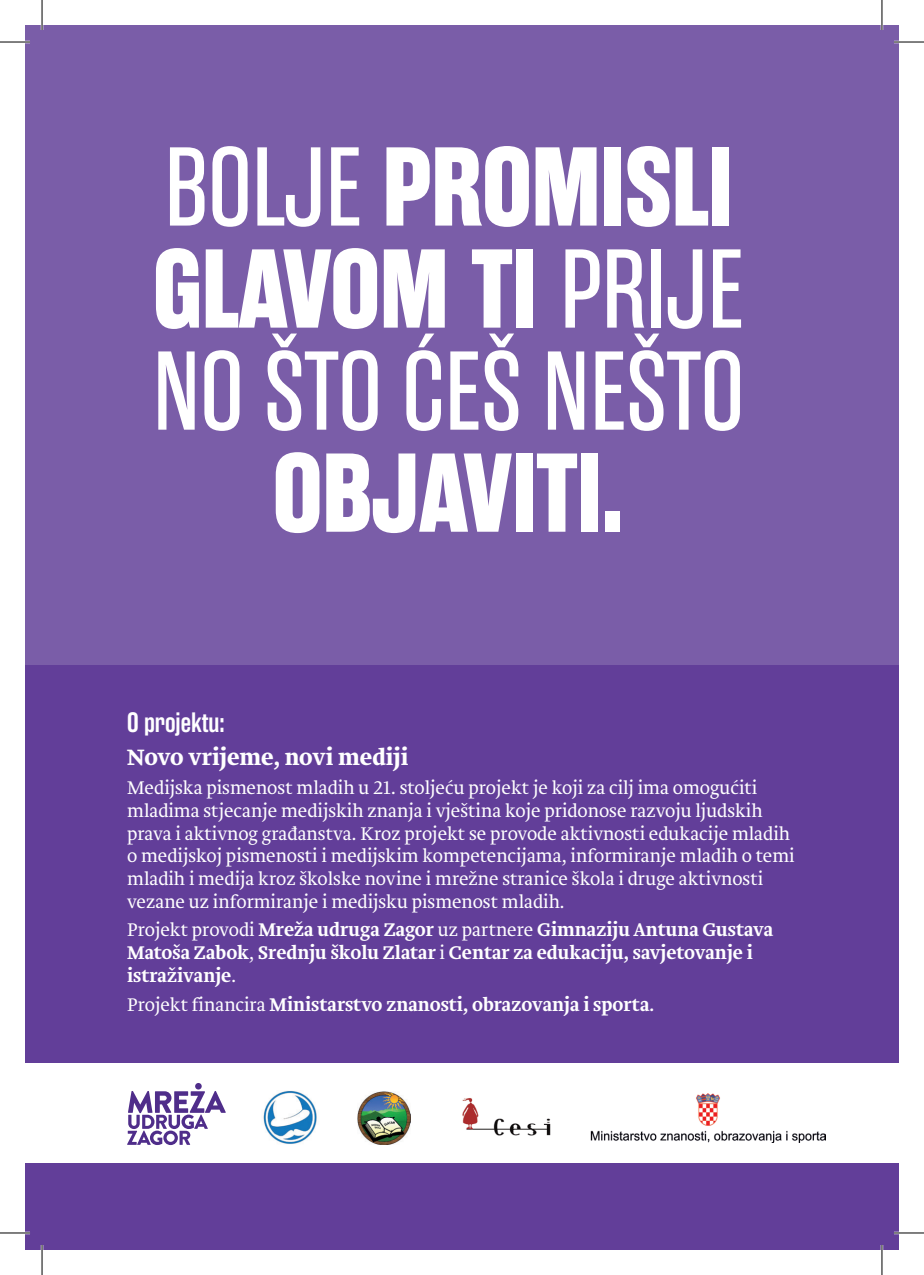
<style>
.page{position:relative;width:924px;height:1275px;background:#fff}
.page>*{position:absolute;margin:0;border:0;box-sizing:border-box;transform-origin:0 0}
.t1{font:111.8px/102px "Rama Gothic E";color:#fff;text-align:justify}
.t2{font:700 111.8px "Rama Gothic E";color:#fff}
.t3{font:600 28px "Rama Gothic E";color:#fff}
.t4{font:700 23px "Brioni Pro";color:#fff}
.t5{font:300 19px/22.8px "Brioni Pro";color:#fff}
.t6{font:500 19px/22.8px "Brioni Pro";color:#fff}
.s1{font-weight:700}
.s2{font-weight:300}
.s3{font-weight:400}
</style>
<div class="page">
<div style="left:25px;top:25px;width:873px;height:1225px;background:#7a5da8"></div>
<div style="left:25px;top:666px;width:873px;height:584px;background:#623e99"></div>
<div style="left:25px;top:1062px;width:873px;height:100px;background:#fff"></div>
<img style="left:462px;top:1098px;width:89px;height:38px">
<img style="left:263px;top:1091px;width:54px;height:53px">
<img style="left:357px;top:1091px;width:53px;height:53px">
<img style="left:590px;top:1093px;width:235px;height:49px">
<div style="left:195px;top:1083px;width:7px;height:6px;background:#4f2d8a;border-radius:50%"></div>
<svg style="left:127px;top:1091px;width:99px;height:54px"></svg>
<hr style="left:0;top:41px;width:30px;height:2px;background:#fff">
<hr style="left:893px;top:41px;width:30px;height:2px;background:#fff">
<hr style="left:0;top:1231px;width:30px;height:3px;background:#fff">
<hr style="left:893px;top:1231px;width:30px;height:3px;background:#fff">
<hr style="left:41px;top:0;width:2px;height:30px;background:#fff">
<hr style="left:41px;top:1245px;width:2px;height:30px;background:#fff">
<hr style="left:880px;top:0;width:2px;height:30px;background:#fff">
<hr style="left:880px;top:1245px;width:2px;height:30px;background:#fff">
<hr style="left:0;top:42px;width:30px;height:1px;background:#000">
<hr style="left:893px;top:42px;width:30px;height:1px;background:#000">
<hr style="left:0;top:1232px;width:30px;height:1px;background:#000">
<hr style="left:893px;top:1232px;width:30px;height:1px;background:#000">
<hr style="left:42px;top:0;width:1px;height:30px;background:#000">
<hr style="left:42px;top:1245px;width:1px;height:30px;background:#000">
<hr style="left:881px;top:0;width:1px;height:30px;background:#000">
<hr style="left:881px;top:1245px;width:1px;height:30px;background:#000">
<h1 class="t1" style="left:153px;top:138px;width:592px">BOLJE <span class="s1">PROMISLI GLAVOM TI</span> PRIJE NO ŠTO ĆEŠ NEŠTO</h1>
<h1 class="t2" style="left:273px;top:430px;width:352px">OBJAVITI.</h1>
<h2 class="t3" style="left:127px;top:707px;width:99px">O projektu:</h2>
<p class="t4" style="left:127px;top:742px;width:282px">Novo vrijeme, novi mediji</p>
<p class="t5" style="left:127px;top:777px;width:668px">Medijska pismenost mladih u 21. stoljeću projekt je koji za cilj ima omogućiti mladima stjecanje medijskih znanja i vještina koje pridonose razvoju ljudskih prava i aktivnog građanstva. Kroz projekt se provode aktivnosti edukacije mladih o medijskoj pismenosti i medijskim kompetencijama, informiranje mladih o temi mladih i medija kroz školske novine i mrežne stranice škola i druge aktivnosti vezane uz informiranje i medijsku pismenost mladih.</p>
<p class="t6" style="left:127px;top:919px;width:647px"><span class="s2">Projekt provodi</span> Mreža udruga Zagor <span class="s2">uz partnere</span> Gimnaziju Antuna Gustava<br>Matoša Zabok<span class="s2">,</span> Srednju školu Zlatar <span class="s2">i</span> Centar za edukaciju, savjetovanje i istraživanje<span class="s2">.</span></p>
<p class="t6" style="left:127px;top:993px;width:528px"><span class="s2">Projekt financira</span> Ministarstvo znanosti, obrazovanja i sporta<span class="s3">.</span></p>
</div>
